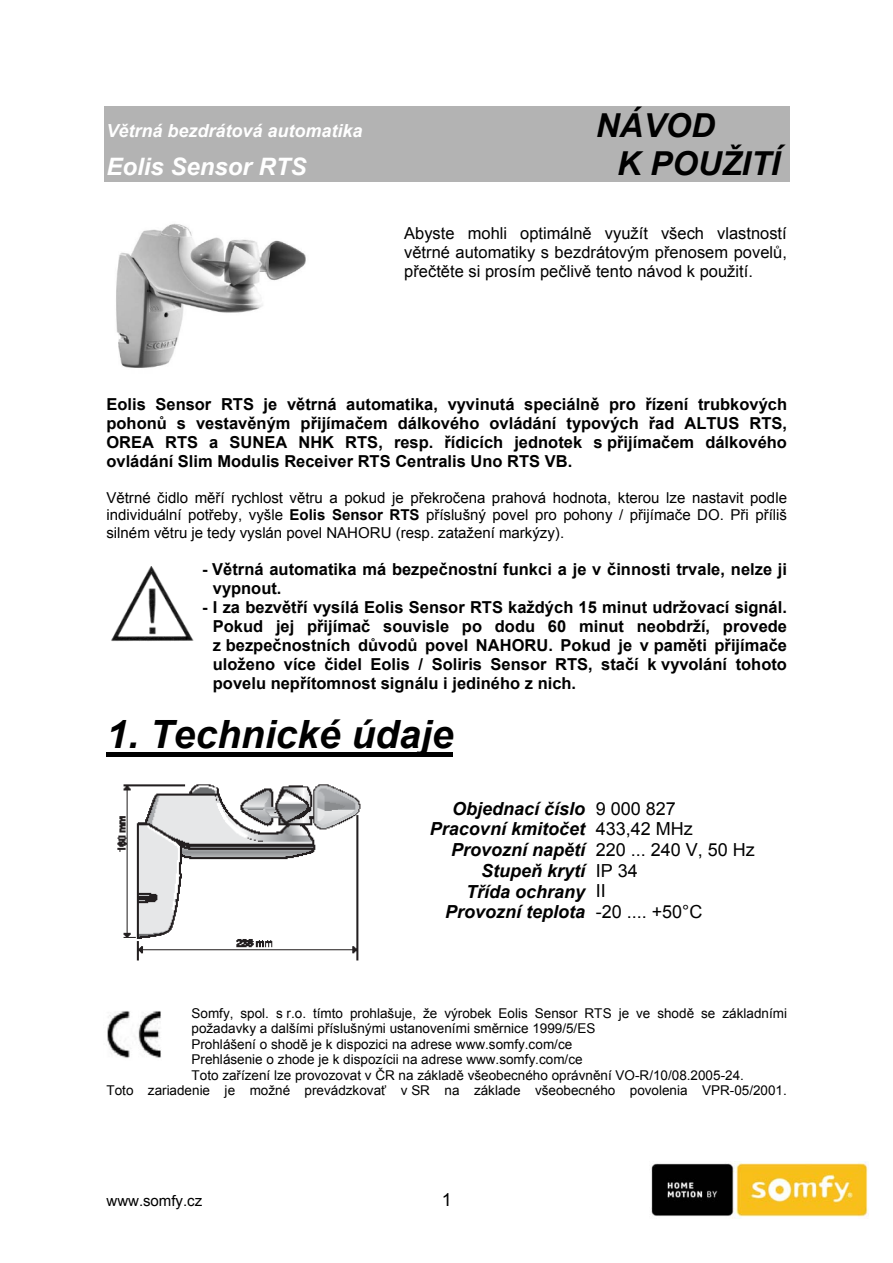
<style>
.page{position:relative;width:893px;height:1263px;background:#fff}
.page>*{position:absolute;margin:0;border:0;box-sizing:border-box;transform-origin:0 0}
.t1{font:italic 700 39px "Arial";color:#000}
.t2{font:italic 700 33px "Arial";color:#000}
.t3{font:italic 700 24px "Arial";color:#fff}
.t4{font:italic 700 18px "Arial";color:#000}
.t5{font:18px "Arial";color:#000}
.t6{font:italic 700 18px "Arial";color:#fff}
.t7{font:700 16.5px/19px "Arial";color:#000;text-align:justify}
.t8{font:16.5px/19px "Arial";color:#000;text-align:justify}
.t9{font:15px/17.2px "Arial";color:#000;text-align:justify}
.t10{font:13.5px "Arial";color:#000}
.s1{font-weight:700}
.s2{font-weight:400;font-style:normal}
.s3{font-weight:700;font-style:italic}
</style>
<div class="page">
<img style="left:651px;top:1162px;width:217px;height:57px">
<div style="left:104px;top:106px;width:685px;height:38px;background:#b3b3b3"></div>
<div style="left:104px;top:144px;width:685px;height:38px;background:#b3b3b3"></div>
<div style="left:106px;top:752px;width:347px;height:5px;background:#000"></div>
<img style="left:111px;top:567px;width:83px;height:74px">
<img style="left:107px;top:1011px;width:54px;height:47px">
<img style="left:116px;top:223px;width:190px;height:145px">
<img style="left:117px;top:784px;width:244px;height:177px">
<p class="t6" style="left:106px;top:121px;width:258px">Větrná bezdrátová automatika</p>
<h3 class="t3" style="left:106px;top:153px;width:202px">Eolis Sensor RTS</h3>
<h2 class="t2" style="left:595px;top:107px;width:121px">NÁVOD</h2>
<h2 class="t2" style="left:617px;top:145px;width:165px">K POUŽITÍ</h2>
<p class="t8" style="left:404px;top:224px;width:384px">Abyste mohli optimálně využít všech vlastností větrné automatiky s bezdrátovým přenosem povelů, přečtěte si prosím pečlivě tento návod k použití.</p>
<p class="t7" style="left:106px;top:395px;width:682px">Eolis Sensor RTS je větrná automatika, vyvinutá speciálně pro řízení trubkových pohonů s vestavěným přijímačem dálkového ovládání typových řad ALTUS RTS, OREA RTS a SUNEA NHK RTS, resp. řídicích jednotek s přijímačem dálkového ovládání Slim Modulis Receiver RTS Centralis Uno RTS VB.</p>
<p class="t9" style="left:106px;top:489px;width:682px">Větrné čidlo měří rychlost větru a pokud je překročena prahová hodnota, kterou lze nastavit podle individuální potřeby, vyšle <span class="s1">Eolis Sensor RTS</span> příslušný povel pro pohony / přijímače DO. Při příliš silném větru je tedy vyslán povel NAHORU (resp. zatažení markýzy).</p>
<p class="t7" style="left:213px;top:560px;width:575px;text-indent:-11px">- Větrná automatika má bezpečnostní funkci a je v činnosti trvale, nelze ji vypnout.</p>
<p class="t7" style="left:213px;top:598px;width:575px;text-indent:-11px">- I za bezvětří vysílá Eolis Sensor RTS každých 15 minut udržovací signál.<br>Pokud jej přijímač souvisle po dodu 60 minut neobdrží, provede z bezpečnostních důvodů povel NAHORU. Pokud je v paměti přijímače uloženo více čidel Eolis / Soliris Sensor RTS, stačí k vyvolání tohoto povelu nepřítomnost signálu i jediného z nich.</p>
<h1 class="t1" style="left:106px;top:713px;width:348px">1. Technické údaje</h1>
<p class="t4" style="left:452px;top:798px;width:225px">Objednací číslo <span class="s2">9 000 827</span></p>
<p class="t4" style="left:430px;top:819px;width:264px">Pracovní kmitočet <span class="s2">433,42 MHz</span></p>
<p class="t5" style="left:451px;top:840px;width:305px"><span class="s3">Provozní napětí</span> 220 ... 240 V, 50 Hz</p>
<p class="t4" style="left:481px;top:861px;width:158px">Stupeň krytí <span class="s2">IP 34</span></p>
<p class="t4" style="left:466px;top:881px;width:141px">Třída ochrany <span class="s2">II</span></p>
<p class="t4" style="left:445px;top:902px;width:259px">Provozní teplota <span class="s2">-20 .... +50°C</span></p>
<p class="t10" style="left:191px;top:1005px;width:597px">Somfy, spol. s r.o. tímto prohlašuje, že výrobek Eolis Sensor RTS je ve shodě se základními</p>
<p class="t10" style="left:191px;top:1021px;width:405px">požadavky a dalšími příslušnými ustanoveními směrnice 1999/5/ES</p>
<p class="t10" style="left:191px;top:1036px;width:382px">Prohlášení o shodě je k dispozici na adrese www.somfy.com/ce</p>
<p class="t10" style="left:191px;top:1052px;width:392px">Prehlásenie o zhode je k dispozícii na adrese www.somfy.com/ce</p>
<p class="t10" style="left:191px;top:1067px;width:554px">Toto zařízení lze provozovat v ČR na základě všeobecného oprávnění VO-R/10/08.2005-24.</p>
<p class="t10" style="left:106px;top:1083px;width:682px">Toto zariadenie je možné prevádzkovať v SR na základe všeobecného povolenia VPR-05/2001.</p>
<p class="t9" style="left:106px;top:1192px;width:97px">www.somfy.cz</p>
<p class="t5" style="left:442px;top:1189px;width:12px">1</p>
</div>
